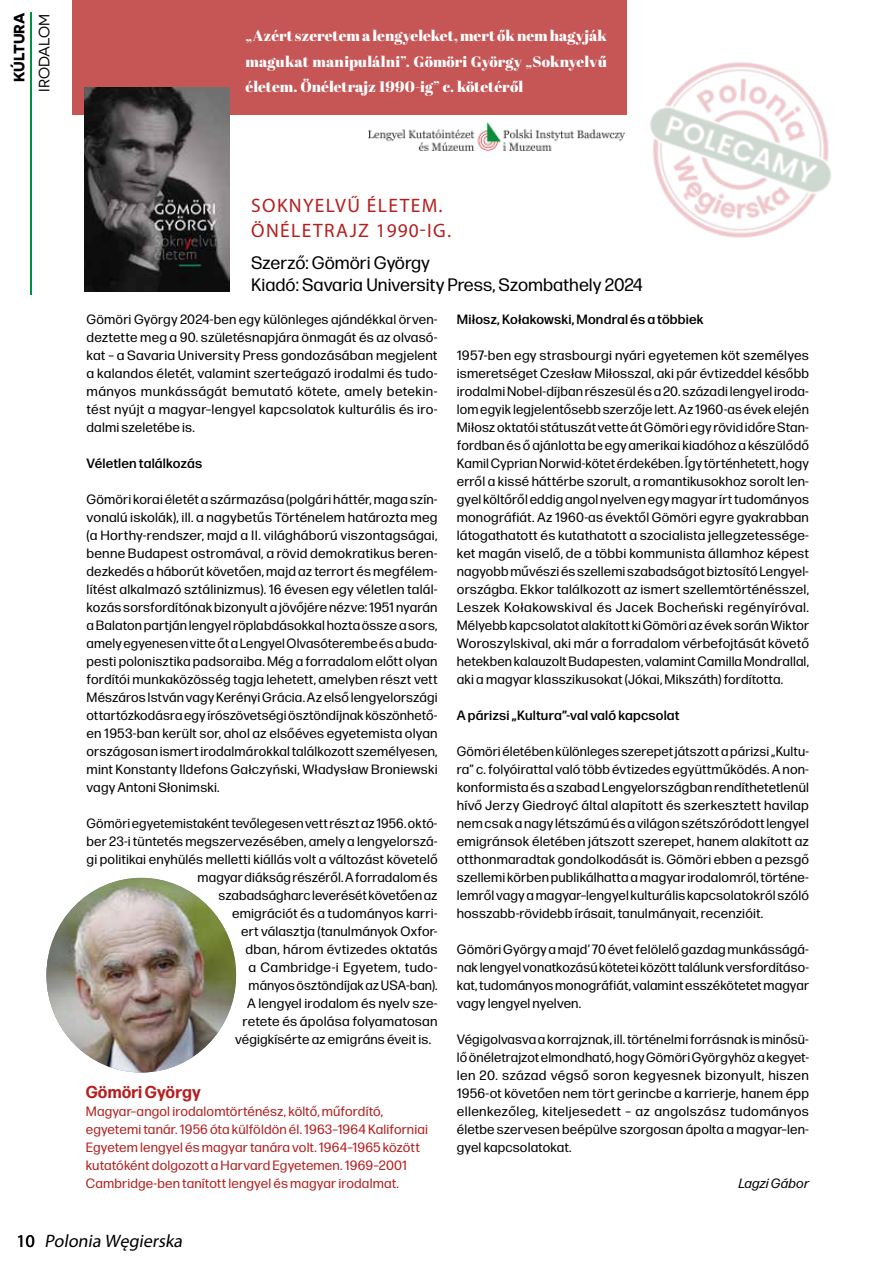
<style>
.page{position:relative;width:893px;height:1263px;background:#fff}
.page>*{position:absolute;margin:0;border:0;box-sizing:border-box;transform-origin:0 0}
.t1{font:19.5px/24.8px "Myriad Pro";letter-spacing:.07em;color:#b51f1f}
.t2{font:18px/21.6px "Forma DJR Micro";color:#000}
.t3{font:italic 18px "Myriad Pro";color:#000}
.t4{font:18px "Myriad Pro";color:#000}
.t5{font:700 17.1px "Forma DJR Micro";letter-spacing:.005em;color:#b51f1f;scale:.96 1}
.t6{font:15px/25.5px "Abril Fatface";letter-spacing:-.005em;color:#fff;text-align:justify}
.t7{font:15px "Novecentosanswide";color:#000}
.t8{font:700 15px "Novecentosanswide";color:#000}
.t9{font:13.5px/18px "Forma DJR Micro";letter-spacing:.01em;color:#000;text-align:justify}
.t10{font:13.5px/18px "Forma DJR Micro";letter-spacing:.01em;color:#b51f1f}
.t11{font:500 13.5px "Forma DJR Micro";letter-spacing:.01em;color:#000}
.t12{font:13.5px "Forma DJR Micro";letter-spacing:.03em;color:#000}
.t13{font:italic 13.5px "Forma DJR Micro";letter-spacing:.015em;color:#000}
</style>
<div class="page">
<div style="left:72px;top:0;width:554px;height:115px;background:#c65555"></div>
<hr style="left:30px;top:12px;width:2px;height:282px;background:#00923e">
<img style="left:84px;top:87px;width:146px;height:204px">
<img style="left:626px;top:1px;width:205px;height:237px">
<img style="left:369px;top:122px;width:256px;height:29px">
<img style="left:46px;top:878px;width:190px;height:194px">
<p class="t8" style="left:10px;top:82px;width:71px;rotate:-90deg">KÚLTURA</p>
<p class="t7" style="left:36px;top:92px;width:79px;rotate:-90deg">IRODALOM</p>
<p class="t6" style="left:246px;top:23px;width:363px">„Azért szeretem a lengyeleket, mert ők nem hagyják magukat manipulálni”. Gömöri György „Soknyelvű életem. Önéletrajz 1990-ig” c. kötetéről</p>
<h1 class="t1" style="left:251px;top:193px;width:201px">SOKNYELVŰ ÉLETEM.<br>ÖNÉLETRAJZ 1990-IG.</h1>
<h2 class="t2" style="left:251px;top:251px;width:393px">Szerző: Gömöri György<br>Kiadó: Savaria University Press, Szombathely 2024</h2>
<p class="t9" style="left:87px;top:309px;width:353px">Gömöri György 2024-ben egy különleges ajándékkal örven&shy;deztette meg a 90. születésnapjára önmagát és az olvasó&shy;kat – a Savaria University Press gondozásában megjelent a kalandos életét, valamint szerteágazó irodalmi és tudo&shy;mányos munkásságát bemutató kötete, amely betekin&shy;tést nyújt a magyar–lengyel kapcsolatok kulturális és iro&shy;dalmi szeletébe is.</p>
<p class="t11" style="left:87px;top:453px;width:117px">Véletlen találkozás</p>
<p class="t9" style="left:87px;top:489px;width:353px">Gömöri korai életét a származása (polgári háttér, maga szín&shy;vonalú iskolák), ill. a nagybetűs Történelem határozta meg (a Horthy-rendszer, majd a II. világháború viszontagságai, benne Budapest ostromával, a rövid demokratikus beren&shy;dezkedés a háborút követően, majd az terrort és megfélem&shy;lítést alkalmazó sztálinizmus). 16 évesen egy véletlen talál&shy;kozás sorsfordítónak bizonyult a jövőjére nézve: 1951 nyarán a Balaton partján lengyel röplabdásokkal hozta össze a sors, amely egyenesen vitte őt a Lengyel Olvasóterembe és a buda&shy;pesti polonisztika padsoraiba. Még a forradalom előtt olyan fordítói munkaközösség tagja lehetett, amelyben részt vett Mészáros István vagy Kerényi Grácia. Az első lengyelországi ottartózkodásra egy írószövetségi ösztöndíjnak köszönhető&shy;en 1953-ban került sor, ahol az elsőéves egyetemista olyan országosan ismert irodalmárokkal találkozott személyesen, mint Konstanty Ildefons Gałczyński, Władysław Broniewski vagy Antoni Słonimski.</p>
<p class="t9" style="left:87px;top:813px;width:353px">Gömöri egyetemistaként tevőlegesen vett részt az 1956. októ-</p>
<p class="t9" style="left:87px;top:831px;width:353px">ber 23-i tüntetés megszervezésében, amely a lengyelorszá-</p>
<p class="t9" style="left:87px;top:849px;width:353px">gi politikai enyhülés melletti kiállás volt a változást követelő</p>
<p class="t9" style="left:198px;top:867px;width:241px">magyar diákság részéről. A forradalom és</p>
<p class="t9" style="left:219px;top:885px;width:220px">szabadságharc leverését követően az</p>
<p class="t9" style="left:232px;top:903px;width:207px">emigrációt és a tudományos karri-</p>
<p class="t9" style="left:241px;top:921px;width:198px">ert választja (tanulmányok Oxfor-</p>
<p class="t9" style="left:246px;top:939px;width:193px">dban, három évtizedes oktatás</p>
<p class="t12" style="left:249px;top:958px;width:190px">a Cambridge-i Egyetem, tudo-</p>
<p class="t9" style="left:249px;top:975px;width:191px">mányos ösztöndíjak az USA-ban).</p>
<p class="t9" style="left:247px;top:993px;width:192px">A lengyel irodalom és nyelv sze-</p>
<p class="t9" style="left:243px;top:1011px;width:196px">retete és ápolása folyamatosan</p>
<p class="t9" style="left:235px;top:1029px;width:198px">végigkísérte az emigráns éveit is.</p>
<p class="t5" style="left:86px;top:1079px;width:121px">Gömöri György</p>
<p class="t10" style="left:86px;top:1101px;width:344px">Magyar–angol irodalomtörténész, költő, műfordító, egyetemi tanár. 1956 óta külföldön él. 1963–1964 Kaliforniai Egyetem lengyel és magyar tanára volt. 1964–1965 között kutatóként dolgozott a Harvard Egyetemen. 1969–2001<br>Cambridge-ben tanított lengyel és magyar irodalmat.</p>
<p class="t11" style="left:457px;top:309px;width:248px">Miłosz, Kołakowski, Mondral és a többiek</p>
<p class="t9" style="left:457px;top:345px;width:354px">1957-ben egy strasbourgi nyári egyetemen köt személyes ismeretséget Czesław Miłosszal, aki pár évtizeddel később irodalmi Nobel-díjban részesül és a 20. századi lengyel iroda&shy;lom egyik legjelentősebb szerzője lett. Az 1960-as évek elején Miłosz oktatói státuszát vette át Gömöri egy rövid időre Stan&shy;fordban és ő ajánlotta be egy amerikai kiadóhoz a készülődő Kamil Cyprian Norwid-kötet érdekében. Így történhetett, hogy erről a kissé háttérbe szorult, a romantikusokhoz sorolt len&shy;gyel költőről eddig angol nyelven egy magyar írt tudományos monográfiát. Az 1960-as évektől Gömöri egyre gyakrabban látogathatott és kutathatott a szocialista jellegzetessége&shy;ket magán viselő, de a többi kommunista államhoz képest nagyobb művészi és szellemi szabadságot biztosító Lengyel&shy;országba. Ekkor találkozott az ismert szellemtörténésszel, Leszek Kołakowskival és Jacek Bocheński regényíróval.<br>Mélyebb kapcsolatot alakított ki Gömöri az évek során Wiktor Woroszylskival, aki már a forradalom vérbefojtását követő hetekben kalauzolt Budapesten, valamint Camilla Mondrallal, aki a magyar klasszikusokat (Jókai, Mikszáth) fordította.</p>
<p class="t11" style="left:457px;top:705px;width:224px">A párizsi „Kultura”-val való kapcsolat</p>
<p class="t9" style="left:457px;top:741px;width:354px">Gömöri életében különleges szerepet játszott a párizsi „Kultu&shy;ra” c. folyóirattal való több évtizedes együttműködés. A non&shy;konformista és a szabad Lengyelországban rendíthetetlenül hívő Jerzy Giedroyć által alapított és szerkesztett havilap nem csak a nagy létszámú és a világon szétszóródott lengyel emigránsok életében játszott szerepet, hanem alakított az otthonmaradtak gondolkodását is. Gömöri ebben a pezsgő szellemi körben publikálhatta a magyar irodalomról, történe&shy;lemről vagy a magyar–lengyel kulturális kapcsolatokról szóló hosszabb-rövidebb írásait, tanulmányait, recenzióit.</p>
<p class="t9" style="left:457px;top:939px;width:354px">Gömöri György a majd’ 70 évet felölelő gazdag munkásságá&shy;nak lengyel vonatkozású kötetei között találunk versfordításo&shy;kat, tudományos monográfiát, valamint esszékötetet magyar vagy lengyel nyelven.</p>
<p class="t9" style="left:457px;top:1029px;width:354px">Végigolvasva a korrajznak, ill. történelmi forrásnak is minősü&shy;lő önéletrajzot elmondható, hogy Gömöri Györgyhöz a kegyet&shy;len 20. század végső soron kegyesnek bizonyult, hiszen 1956-ot követően nem tört gerincbe a karrierje, hanem épp ellenkezőleg, kiteljesedett – az angolszász tudományos életbe szervesen beépülve szorgosan ápolta a magyar–len&shy;gyel kapcsolatokat.</p>
<p class="t13" style="left:738px;top:1174px;width:72px">Lagzi Gábor</p>
<h2 class="t4" style="left:17px;top:1230px;width:20px">10</h2>
<h2 class="t3" style="left:44px;top:1230px;width:143px">Polonia Węgierska</h2>
</div>
